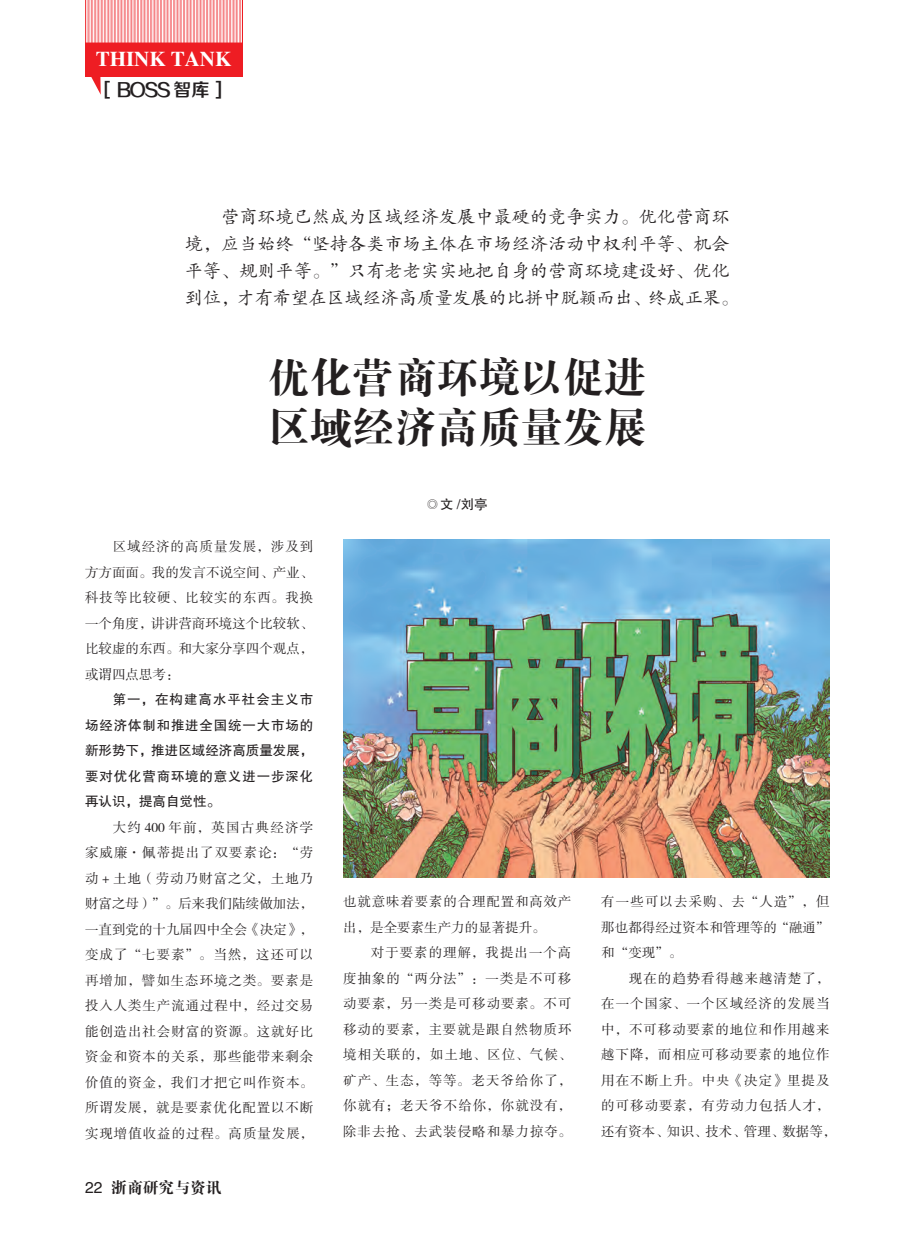
<style>
.page{position:relative;width:919px;height:1238px;background:#fff}
.page>*{position:absolute;margin:0;border:0;box-sizing:border-box;transform-origin:0 0}
.大标题{font:42px/50.4px "FZDBSK GBK1 0";color:#231f20}
.t1{font:21px "FZXBSK GBK1 0";color:#fff}
.引题{font:18px/27px "FZKTK GBK1 0";letter-spacing:.01em;color:#231f20}
.t2{font:18px "FZZZHONGJW GB1 0";letter-spacing:-.1em;color:#231f20}
.t3{font:15.75px "FZDBSK GBK1 0";color:#231f20}
.正文{font:13.5px/25.5px "FZSSK GBK1 0";letter-spacing:.065em;color:#231f20;text-align:justify}
.小小标题{font:13.5px/25.5px "FZHTK GBK1 0";letter-spacing:.03em;color:#231f20;text-align:justify}
.s1{font-family:"FZHTK GBK1 0"}
</style>
<div class="page">
<svg style="left:85px;top:0;width:157px;height:77px;background:#f03c41"></svg>
<hr style="left:86px;top:0;width:1px;height:43px;background:#fff">
<hr style="left:92px;top:0;width:1px;height:43px;background:#fff">
<hr style="left:97px;top:0;width:1px;height:43px;background:#fff">
<hr style="left:103px;top:0;width:1px;height:43px;background:#fff">
<hr style="left:109px;top:0;width:1px;height:43px;background:#fff">
<hr style="left:115px;top:0;width:1px;height:43px;background:#fff">
<hr style="left:120px;top:0;width:1px;height:43px;background:#fff">
<hr style="left:126px;top:0;width:1px;height:43px;background:#fff">
<hr style="left:132px;top:0;width:1px;height:43px;background:#fff">
<hr style="left:138px;top:0;width:1px;height:43px;background:#fff">
<hr style="left:143px;top:0;width:1px;height:43px;background:#fff">
<hr style="left:149px;top:0;width:1px;height:43px;background:#fff">
<hr style="left:155px;top:0;width:1px;height:43px;background:#fff">
<hr style="left:161px;top:0;width:1px;height:43px;background:#fff">
<hr style="left:166px;top:0;width:1px;height:43px;background:#fff">
<hr style="left:172px;top:0;width:1px;height:43px;background:#fff">
<hr style="left:178px;top:0;width:1px;height:43px;background:#fff">
<hr style="left:183px;top:0;width:1px;height:43px;background:#fff">
<hr style="left:189px;top:0;width:1px;height:43px;background:#fff">
<hr style="left:195px;top:0;width:1px;height:43px;background:#fff">
<hr style="left:201px;top:0;width:1px;height:43px;background:#fff">
<hr style="left:206px;top:0;width:1px;height:43px;background:#fff">
<hr style="left:212px;top:0;width:1px;height:43px;background:#fff">
<hr style="left:218px;top:0;width:1px;height:43px;background:#fff">
<hr style="left:224px;top:0;width:1px;height:43px;background:#fff">
<hr style="left:229px;top:0;width:1px;height:43px;background:#fff">
<hr style="left:235px;top:0;width:1px;height:43px;background:#fff">
<hr style="left:241px;top:0;width:1px;height:43px;background:#fff">
<hr style="left:87px;top:0;width:1px;height:43px;background:#fff">
<hr style="left:93px;top:0;width:1px;height:43px;background:#fff">
<hr style="left:99px;top:0;width:1px;height:43px;background:#fff">
<hr style="left:105px;top:0;width:1px;height:43px;background:#fff">
<hr style="left:110px;top:0;width:1px;height:43px;background:#fff">
<hr style="left:116px;top:0;width:1px;height:43px;background:#fff">
<hr style="left:122px;top:0;width:1px;height:43px;background:#fff">
<hr style="left:128px;top:0;width:1px;height:43px;background:#fff">
<hr style="left:133px;top:0;width:1px;height:43px;background:#fff">
<hr style="left:139px;top:0;width:1px;height:43px;background:#fff">
<hr style="left:145px;top:0;width:1px;height:43px;background:#fff">
<hr style="left:151px;top:0;width:1px;height:43px;background:#fff">
<hr style="left:156px;top:0;width:1px;height:43px;background:#fff">
<hr style="left:162px;top:0;width:1px;height:43px;background:#fff">
<hr style="left:168px;top:0;width:1px;height:43px;background:#fff">
<hr style="left:173px;top:0;width:1px;height:43px;background:#fff">
<hr style="left:179px;top:0;width:1px;height:43px;background:#fff">
<hr style="left:185px;top:0;width:1px;height:43px;background:#fff">
<hr style="left:191px;top:0;width:1px;height:43px;background:#fff">
<hr style="left:196px;top:0;width:1px;height:43px;background:#fff">
<hr style="left:202px;top:0;width:1px;height:43px;background:#fff">
<hr style="left:208px;top:0;width:1px;height:43px;background:#fff">
<hr style="left:214px;top:0;width:1px;height:43px;background:#fff">
<hr style="left:219px;top:0;width:1px;height:43px;background:#fff">
<hr style="left:225px;top:0;width:1px;height:43px;background:#fff">
<hr style="left:231px;top:0;width:1px;height:43px;background:#fff">
<hr style="left:237px;top:0;width:1px;height:43px;background:#fff">
<hr style="left:89px;top:0;width:1px;height:43px;background:#fff">
<hr style="left:94px;top:0;width:1px;height:43px;background:#fff">
<hr style="left:100px;top:0;width:1px;height:43px;background:#fff">
<hr style="left:106px;top:0;width:1px;height:43px;background:#fff">
<hr style="left:112px;top:0;width:1px;height:43px;background:#fff">
<hr style="left:117px;top:0;width:1px;height:43px;background:#fff">
<hr style="left:123px;top:0;width:1px;height:43px;background:#fff">
<hr style="left:129px;top:0;width:1px;height:43px;background:#fff">
<hr style="left:135px;top:0;width:1px;height:43px;background:#fff">
<hr style="left:140px;top:0;width:1px;height:43px;background:#fff">
<hr style="left:146px;top:0;width:1px;height:43px;background:#fff">
<hr style="left:152px;top:0;width:1px;height:43px;background:#fff">
<hr style="left:158px;top:0;width:1px;height:43px;background:#fff">
<hr style="left:163px;top:0;width:1px;height:43px;background:#fff">
<hr style="left:169px;top:0;width:1px;height:43px;background:#fff">
<hr style="left:175px;top:0;width:1px;height:43px;background:#fff">
<hr style="left:181px;top:0;width:1px;height:43px;background:#fff">
<hr style="left:186px;top:0;width:1px;height:43px;background:#fff">
<hr style="left:192px;top:0;width:1px;height:43px;background:#fff">
<hr style="left:198px;top:0;width:1px;height:43px;background:#fff">
<hr style="left:204px;top:0;width:1px;height:43px;background:#fff">
<hr style="left:209px;top:0;width:1px;height:43px;background:#fff">
<hr style="left:215px;top:0;width:1px;height:43px;background:#fff">
<hr style="left:221px;top:0;width:1px;height:43px;background:#fff">
<hr style="left:227px;top:0;width:1px;height:43px;background:#fff">
<hr style="left:232px;top:0;width:1px;height:43px;background:#fff">
<hr style="left:238px;top:0;width:1px;height:43px;background:#fff">
<hr style="left:90px;top:0;width:1px;height:43px;background:#fff">
<hr style="left:96px;top:0;width:1px;height:43px;background:#fff">
<hr style="left:102px;top:0;width:1px;height:43px;background:#fff">
<hr style="left:107px;top:0;width:1px;height:43px;background:#fff">
<hr style="left:113px;top:0;width:1px;height:43px;background:#fff">
<hr style="left:119px;top:0;width:1px;height:43px;background:#fff">
<hr style="left:125px;top:0;width:1px;height:43px;background:#fff">
<hr style="left:130px;top:0;width:1px;height:43px;background:#fff">
<hr style="left:136px;top:0;width:1px;height:43px;background:#fff">
<hr style="left:142px;top:0;width:1px;height:43px;background:#fff">
<hr style="left:148px;top:0;width:1px;height:43px;background:#fff">
<hr style="left:153px;top:0;width:1px;height:43px;background:#fff">
<hr style="left:159px;top:0;width:1px;height:43px;background:#fff">
<hr style="left:165px;top:0;width:1px;height:43px;background:#fff">
<hr style="left:171px;top:0;width:1px;height:43px;background:#fff">
<hr style="left:176px;top:0;width:1px;height:43px;background:#fff">
<hr style="left:182px;top:0;width:1px;height:43px;background:#fff">
<hr style="left:188px;top:0;width:1px;height:43px;background:#fff">
<hr style="left:194px;top:0;width:1px;height:43px;background:#fff">
<hr style="left:199px;top:0;width:1px;height:43px;background:#fff">
<hr style="left:205px;top:0;width:1px;height:43px;background:#fff">
<hr style="left:211px;top:0;width:1px;height:43px;background:#fff">
<hr style="left:216px;top:0;width:1px;height:43px;background:#fff">
<hr style="left:222px;top:0;width:1px;height:43px;background:#fff">
<hr style="left:228px;top:0;width:1px;height:43px;background:#fff">
<hr style="left:234px;top:0;width:1px;height:43px;background:#fff">
<hr style="left:239px;top:0;width:1px;height:43px;background:#fff">
<svg style="left:85px;top:65px;width:16px;height:30px"></svg>
<img style="left:343px;top:539px;width:486px;height:338px">
<h2 class="t1" style="left:96px;top:47px;width:137px">THINK TANK</h2>
<h3 class="t2" style="left:104px;top:80px;width:119px">[ BOSS 智库 ]</h3>
<p class="引题" style="left:185px;top:204px;width:555px;text-indent:36px">营商环境已然成为区域经济发展中最硬的竞争实力。优化营商环境，应当始终“坚持各类市场主体在市场经济活动中权利平等、机会平等、规则平等。”只有老老实实地把自身的营商环境建设好、优化到位，才有希望在区域经济高质量发展的比拼中脱颖而出、终成正果。</p>
<p class="大标题" style="left:268px;top:353px;width:379px">优化营商环境以促进区域经济高质量发展</p>
<p class="正文" style="left:85px;top:534px;width:230px;text-indent:28px">区域经济的高质量发展，涉及到方方面面。我的发言不说空间、产业、科技等比较硬、比较实的东西。我换一个角度，讲讲营商环境这个比较软、比较虚的东西。和大家分享四个观点，或谓四点思考：</p>
<p class="小小标题" style="left:85px;top:686px;width:230px;text-indent:28px">第一，在构建高水平社会主义市场经济体制和推进全国统一大市场的新形势下，推进区域经济高质量发展，要对优化营商环境的意义进一步深化再认识，提高自觉性。</p>
<p class="正文" style="left:85px;top:815px;width:230px;text-indent:28px">大约 400 年前，英国古典经济学家威廉·佩蒂提出了双要素论：“劳动 + 土地（劳动乃财富之父，土地乃财富之母）”。后来我们陆续做加法，一直到党的十九届四中全会《决定》，变成了“七要素”。当然，这还可以再增加，譬如生态环境之类。要素是投入人类生产流通过程中，经过交易能创造出社会财富的资源。这就好比资金和资本的关系，那些能带来剩余价值的资金，我们才把它叫作资本。所谓发展，就是要素优化配置以不断实现增值收益的过程。高质量发展，</p>
<p class="t3" style="left:85px;top:1179px;width:138px"><span class="s1">22</span> 浙商研究与资讯</p>
<p class="小小标题" style="left:426px;top:492px;width:63px">◎◎ 文刘亭</p>
<p class="正文" style="left:343px;top:889px;width:230px">也就意味着要素的合理配置和高效产出，是全要素生产力的显著提升。</p>
<p class="正文" style="left:343px;top:940px;width:230px;text-indent:28px">对于要素的理解，我提出一个高度抽象的“两分法”：一类是不可移动要素，另一类是可移动要素。不可移动的要素，主要就是跟自然物质环境相关联的，如土地、区位、气候、矿产、生态，等等。老天爷给你了，你就有；老天爷不给你，你就没有，除非去抢、去武装侵略和暴力掠夺。</p>
<p class="正文" style="left:601px;top:889px;width:230px">有一些可以去采购、去“人造”，但那也都得经过资本和管理等的“融通”和“变现”。</p>
<p class="正文" style="left:601px;top:966px;width:236px;text-align:left;text-indent:28px">现在的趋势看得越来越清楚了，在一个国家、一个区域经济的发展当中，不可移动要素的地位和作用越来越下降，而相应可移动要素的地位作用在不断上升。中央《决定》里提及的可移动要素，有劳动力包括人才，还有资本、知识、技术、管理、数据等，</p>
</div>
